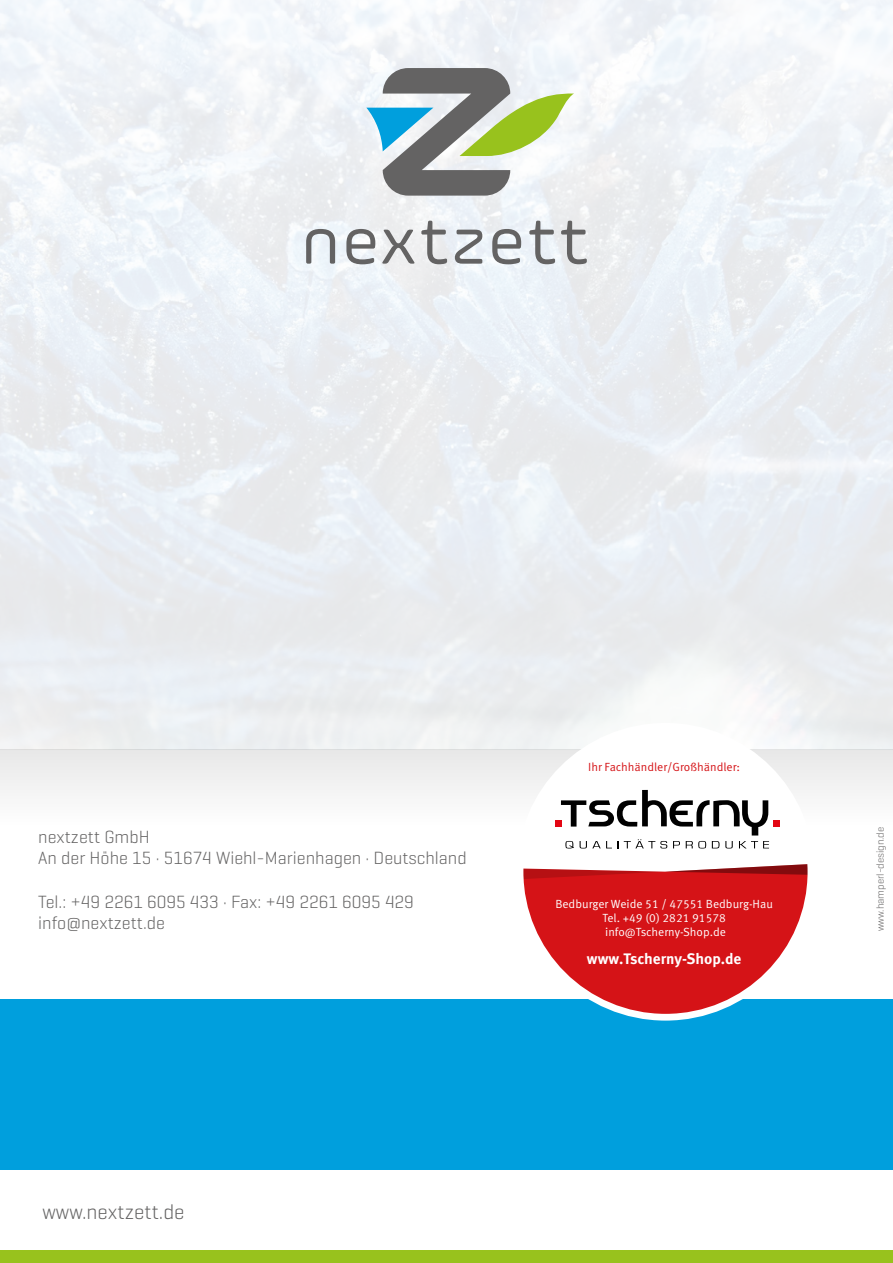
<style>
.page{position:relative;width:893px;height:1263px;background:#fff}
.page>*{position:absolute;margin:0;border:0;box-sizing:border-box;transform-origin:0 0}
.t1{font:300 21px "Geogrotesque";color:#646363}
.t2{font:300 18px/21.6px "Geogrotesque";color:#646363}
.t3{font:700 15.15px "Meta OT";color:#fff}
.t4{font:11.85px/14.2px "Meta OT";color:#fff;text-align:center}
.t5{font:11.85px "Meta OT";color:#d51317}
.t6{font:300 10.5px "Geogrotesque";color:#646363}
</style>
<div class="page">
<div style="left:0;top:999px;width:893px;height:170px;background:#009fdd"></div>
<div style="left:0;top:749px;width:893px;height:76px;background:#f3f3f3"></div>
<div style="left:0;top:1250px;width:893px;height:13px;background:#98c21d"></div>
<svg style="left:366px;top:68px;width:208px;height:128px"></svg>
<svg style="left:306px;top:229px;width:29px;height:35px"></svg>
<svg style="left:346px;top:229px;width:29px;height:35px"></svg>
<svg style="left:382px;top:230px;width:33px;height:34px"></svg>
<svg style="left:421px;top:221px;width:26px;height:43px"></svg>
<svg style="left:455px;top:230px;width:27px;height:34px"></svg>
<svg style="left:492px;top:229px;width:29px;height:35px"></svg>
<svg style="left:529px;top:221px;width:26px;height:43px"></svg>
<svg style="left:561px;top:221px;width:26px;height:43px"></svg>
<div style="left:520px;top:726px;width:291px;height:291px;background:#d51317;border-radius:50%"></div>
<svg style="left:520px;top:726px;width:291px;height:155px"></svg>
<p class="t2" style="left:38px;top:825px;width:430px">nextzett GmbH<br>An der Höhe 15 · 51674 Wiehl-Marienhagen · Deutschland</p>
<p class="t2" style="left:38px;top:890px;width:377px">Tel.: +49 2261 6095 433 · Fax: +49 2261 6095 429 info@nextzett.de</p>
<p class="t5" style="left:588px;top:760px;width:154px">Ihr Fachhändler/Großhändler:</p>
<p class="t4" style="left:555px;top:896px;width:219px">Bedburger Weide 51 / 47551 Bedburg-Hau<br>Tel. +49 (0) 2821 91578 info@Tscherny-Shop.de</p>
<p class="t3" style="left:587px;top:949px;width:156px">www.Tscherny-Shop.de</p>
<p class="t1" style="left:43px;top:1199px;width:144px">www.nextzett.de</p>
<p class="t6" style="left:874px;top:931px;width:106px;rotate:-90deg">www.hamperl-design.de</p>
</div>
